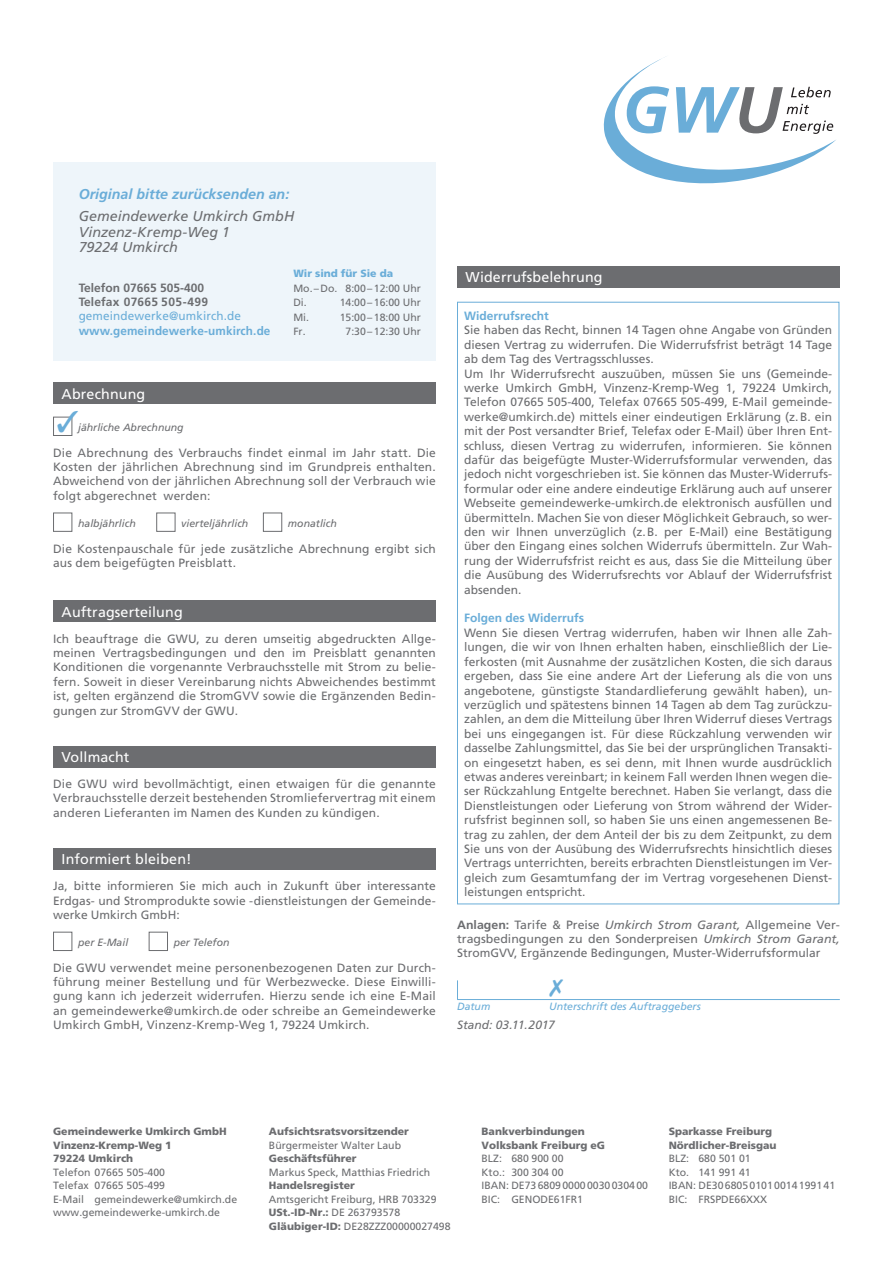
<style>
.page{position:relative;width:893px;height:1263px;background:#fff}
.page>*{position:absolute;margin:0;border:0;box-sizing:border-box;transform-origin:0 0}
.t1{font:14.25px "Frutiger";letter-spacing:.01em;color:#fff}
.Grund{font:italic 14.25px/15.8px "Frutiger";letter-spacing:.005em;color:#6c6d70}
.Grund-2{font:italic 700 14.25px "Frutiger";color:#6aadd8}
.Grund-3{font:12px/14.4px "Frutiger";color:#6c6d70;text-align:justify}
.Feld{font:12px/14.4px "Frutiger";letter-spacing:.01em;color:#6c6d70}
.Grund-4{font:700 12px "Frutiger";color:#6aadd8}
.adressblock_klein{font:700 12px "Frutiger";letter-spacing:.01em;color:#6aadd8}
.adressblock_klein-2{font:12px "Frutiger";letter-spacing:.01em;color:#6aadd8}
.Grund-5{font:700 12px "Frutiger";color:#6c6d70}
.adressblock_klein-3{font:700 12px "Frutiger";letter-spacing:.01em;color:#6c6d70}
.Grund-6{font:italic 12px "Frutiger";color:#6c6d70}
.t2{font:10.5px/13.5px "Frutiger";color:#6c6d70}
.Feld-2{font:italic 10.5px "Frutiger";color:#6c6d70}
.Grund-7{font:italic 10.5px "Frutiger";color:#6aadd8}
.s1{font-weight:900;color:#6aadd8}
.s2{font-weight:700}
.s3{font-style:italic}
.s4{font-weight:900}
</style>
<div class="page">
<div style="left:53px;top:162px;width:383px;height:198px;background:#eef5fa"></div>
<div style="left:53px;top:383px;width:383px;height:21px;background:#6c6d70"></div>
<div style="left:53px;top:417px;width:19px;height:19px;border:1px solid #6c6d70"></div>
<div style="left:53px;top:513px;width:19px;height:19px;border:1px solid #6c6d70"></div>
<div style="left:156px;top:513px;width:19px;height:19px;border:1px solid #6c6d70"></div>
<div style="left:263px;top:513px;width:19px;height:19px;border:1px solid #6c6d70"></div>
<div style="left:53px;top:600px;width:383px;height:22px;background:#6c6d70"></div>
<div style="left:53px;top:746px;width:383px;height:21px;background:#6c6d70"></div>
<div style="left:53px;top:848px;width:383px;height:21px;background:#6c6d70"></div>
<div style="left:53px;top:932px;width:19px;height:19px;border:1px solid #6c6d70"></div>
<div style="left:149px;top:932px;width:19px;height:19px;border:1px solid #6c6d70"></div>
<svg style="left:603px;top:56px;width:233px;height:128px"></svg>
<div style="left:457px;top:266px;width:383px;height:21px;background:#6c6d70"></div>
<svg style="left:457px;top:980px;width:1px;height:19px"></svg>
<hr style="left:457px;top:999px;width:383px;height:1px;background:#6aadd8">
<svg style="left:57px;top:416px;width:16px;height:16px"></svg>
<p class="Grund-2" style="left:79px;top:185px;width:212px">Original bitte zurücksenden an:</p>
<p class="Grund" style="left:79px;top:208px;width:217px">Gemeindewerke Umkirch GmbH<br>Vinzenz-Kremp-Weg 1<br>79224 Umkirch</p>
<p class="Grund-5" style="left:79px;top:280px;width:127px">Telefon 07665 505-400</p>
<p class="adressblock_klein-3" style="left:79px;top:295px;width:131px">Telefax 07665 505-499</p>
<p class="adressblock_klein-2" style="left:79px;top:309px;width:164px">gemeindewerke@umkirch.de</p>
<p class="adressblock_klein" style="left:79px;top:324px;width:193px">www.gemeindewerke-umkirch.de</p>
<p class="t2" style="left:293px;top:266px;width:129px;line-height:14.4px"><span class="s1">Wir sind für Sie da<br></span>Mo.–Do. 8:00–12:00 Uhr<br>Di.</p>
<p class="t2" style="left:340px;top:296px;width:83px">14:00–16:00 Uhr</p>
<p class="t2" style="left:293px;top:310px;width:17px">Mi.</p>
<p class="t2" style="left:340px;top:310px;width:83px">15:00–18:00 Uhr</p>
<p class="t2" style="left:293px;top:324px;width:14px">Fr.</p>
<p class="t2" style="left:346px;top:324px;width:77px">7:30–12:30 Uhr</p>
<p class="t1" style="left:62px;top:386px;width:85px">Abrechnung</p>
<p class="Feld-2" style="left:78px;top:422px;width:107px">jährliche Abrechnung</p>
<p class="Grund-3" style="left:53px;top:445px;width:384px">Die Abrechnung des Verbrauchs findet einmal im Jahr statt. Die Kosten der jährlichen Abrechnung sind im Grundpreis enthalten.<br>Abweichend von der jährlichen Abrechnung soll der Verbrauch wie folgt abgerechnet werden:</p>
<p class="Feld-2" style="left:78px;top:517px;width:59px">halbjährlich</p>
<p class="Feld-2" style="left:181px;top:517px;width:69px">vierteljährlich</p>
<p class="Feld-2" style="left:288px;top:517px;width:51px">monatlich</p>
<p class="Feld" style="left:53px;top:541px;width:384px">Die Kostenpauschale für jede zusätzliche Abrechnung ergibt sich aus dem beigefügten Preisblatt.</p>
<p class="t1" style="left:62px;top:603px;width:123px">Auftragserteilung</p>
<p class="Grund-3" style="left:53px;top:631px;width:384px">Ich beauftrage die GWU, zu deren umseitig abgedruckten Allge&shy;meinen Vertragsbedingungen und den im Preisblatt genannten Konditionen die vorgenannte Verbrauchsstelle mit Strom zu belie&shy;fern. Soweit in dieser Vereinbarung nichts Abweichendes bestimmt ist, gelten ergänzend die StromGVV sowie die Ergänzenden Bedin&shy;gungen zur StromGVV der GWU.</p>
<p class="t1" style="left:62px;top:749px;width:69px">Vollmacht</p>
<p class="Grund-3" style="left:53px;top:776px;width:384px">Die GWU wird bevollmächtigt, einen etwaigen für die genannte Verbrauchsstelle derzeit bestehenden Stromliefervertrag mit einem anderen Lieferanten im Namen des Kunden zu kündigen.</p>
<p class="t1" style="left:62px;top:851px;width:132px">Informiert bleiben!</p>
<p class="Grund-3" style="left:53px;top:879px;width:384px">Ja, bitte informieren Sie mich auch in Zukunft über interessante Erdgas- und Stromprodukte sowie -dienstleistungen der Gemeinde&shy;werke Umkirch GmbH:</p>
<p class="Feld-2" style="left:78px;top:937px;width:52px">per E-Mail</p>
<p class="Feld-2" style="left:174px;top:937px;width:57px">per Telefon</p>
<p class="Grund-3" style="left:53px;top:960px;width:384px">Die GWU verwendet meine personenbezogenen Daten zur Durch&shy;führung meiner Bestellung und für Werbezwecke. Diese Einwilli&shy;gung kann ich jederzeit widerrufen. Hierzu sende ich eine E-Mail an gemeindewerke@umkirch.de oder schreibe an Gemeindewerke Umkirch GmbH, Vinzenz-Kremp-Weg 1, 79224 Umkirch.</p>
<p class="t1" style="left:466px;top:269px;width:139px">Widerrufsbelehrung</p>
<p class="Grund-4" style="left:464px;top:309px;width:86px">Widerrufsrecht</p>
<p class="Grund-3" style="left:464px;top:323px;width:369px">Sie haben das Recht, binnen 14 Tagen ohne Angabe von Gründen diesen Vertrag zu widerrufen. Die Widerrufsfrist beträgt 14 Tage ab dem Tag des Vertragsschlusses.</p>
<p class="Grund-3" style="left:464px;top:366px;width:369px">Um Ihr Widerrufsrecht auszuüben, müssen Sie uns (Gemeinde&shy;werke Umkirch GmbH, Vinzenz-Kremp-Weg 1, 79224 Umkirch, Telefon 07665 505-400, Telefax 07665 505-499, E-Mail gemeinde&shy;werke@umkirch.de) mittels einer eindeutigen Erklärung (z.B. ein mit der Post versandter Brief, Telefax oder E-Mail) über Ihren Ent&shy;schluss, diesen Vertrag zu widerrufen, informieren. Sie können dafür das beigefügte Muster-Widerrufsformular verwenden, das jedoch nicht vorgeschrieben ist. Sie können das Muster-Widerrufs&shy;formular oder eine andere eindeutige Erklärung auch auf unserer Webseite gemeindewerke-umkirch.de elektronisch ausfüllen und übermitteln. Machen Sie von dieser Möglichkeit Gebrauch, so wer&shy;den wir Ihnen unverzüglich (z.B. per E-Mail) eine Bestätigung über den Eingang eines solchen Widerrufs übermitteln. Zur Wah&shy;rung der Widerrufsfrist reicht es aus, dass Sie die Mitteilung über die Ausübung des Widerrufsrechts vor Ablauf der Widerrufsfrist absenden.</p>
<p class="Grund-4" style="left:464px;top:611px;width:122px">Folgen des Widerrufs</p>
<p class="Grund-3" style="left:464px;top:625px;width:369px">Wenn Sie diesen Vertrag widerrufen, haben wir Ihnen alle Zah&shy;lungen, die wir von Ihnen erhalten haben, einschließlich der Lie&shy;ferkosten (mit Ausnahme der zusätzlichen Kosten, die sich daraus ergeben, dass Sie eine andere Art der Lieferung als die von uns angebotene, günstigste Standardlieferung gewählt haben), un&shy;verzüglich und spätestens binnen 14 Tagen ab dem Tag zurückzu&shy;zahlen, an dem die Mitteilung über Ihren Widerruf dieses Vertrags bei uns eingegangen ist. Für diese Rückzahlung verwenden wir dasselbe Zahlungsmittel, das Sie bei der ursprünglichen Transakti&shy;on eingesetzt haben, es sei denn, mit Ihnen wurde ausdrücklich etwas anderes vereinbart; in keinem Fall werden Ihnen wegen die&shy;ser Rückzahlung Entgelte berechnet. Haben Sie verlangt, dass die Dienstleistungen oder Lieferung von Strom während der Wider&shy;rufsfrist beginnen soll, so haben Sie uns einen angemessenen Be&shy;trag zu zahlen, der dem Anteil der bis zu dem Zeitpunkt, zu dem Sie uns von der Ausübung des Widerrufsrechts hinsichtlich dieses Vertrags unterrichten, bereits erbrachten Dienstleistungen im Ver&shy;gleich zum Gesamtumfang der im Vertrag vorgesehenen Dienst&shy;leistungen entspricht.</p>
<p class="Grund-3" style="left:457px;top:917px;width:384px"><span class="s2">Anlagen:</span> Tarife &amp; Preise <span class="s3">Umkirch Strom Garant,</span> Allgemeine Ver&shy;tragsbedingungen zu den Sonderpreisen <span class="s3">Umkirch Strom Garant, </span>StromGVV, Ergänzende Bedingungen, Muster-Widerrufsformular</p>
<p class="Grund-7" style="left:457px;top:1000px;width:35px">Datum</p>
<p class="Grund-7" style="left:549px;top:1000px;width:153px">Unterschrift des Auftraggebers</p>
<p class="Grund-6" style="left:457px;top:1018px;width:99px">Stand: 03.11.2017</p>
<p class="t2" style="left:269px;top:1124px;width:183px"><span class="s4">Aufsichtsratsvorsitzender<br></span>Bürgermeister Walter Laub<br><span class="s4">Geschäftsführer<br></span>Markus Speck, Matthias Friedrich<br><span class="s4">Handelsregister<br></span>Amtsgericht Freiburg, HRB 703329<br><span class="s4">USt.-ID-Nr.:</span> DE 263793578<br><span class="s4">Gläubiger-ID:</span> DE28ZZZ00000027498</p>
<p class="t2" style="left:53px;top:1124px;width:186px"><span class="s4">Gemeindewerke Umkirch GmbH<br>Vinzenz-Kremp-Weg 1<br>79224 Umkirch<br></span>Telefon 07665 505-400<br>Telefax 07665 505-499<br>E-Mail gemeindewerke@umkirch.de www.gemeindewerke-umkirch.de</p>
<p class="t2" style="left:482px;top:1124px;width:168px"><span class="s4">Bankverbindungen<br>Volksbank Freiburg eG<br></span>BLZ: 680 900 00<br>Kto.: 300 304 00<br>IBAN: DE73680900000030030400<br>BIC: GENODE61FR1</p>
<p class="t2" style="left:669px;top:1124px;width:168px"><span class="s4">Sparkasse Freiburg<br>Nördlicher-Breisgau<br></span>BLZ: 680 501 01<br>Kto. 141 991 41<br>IBAN: DE30680501010014199141<br>BIC: FRSPDE66XXX</p>
</div>
